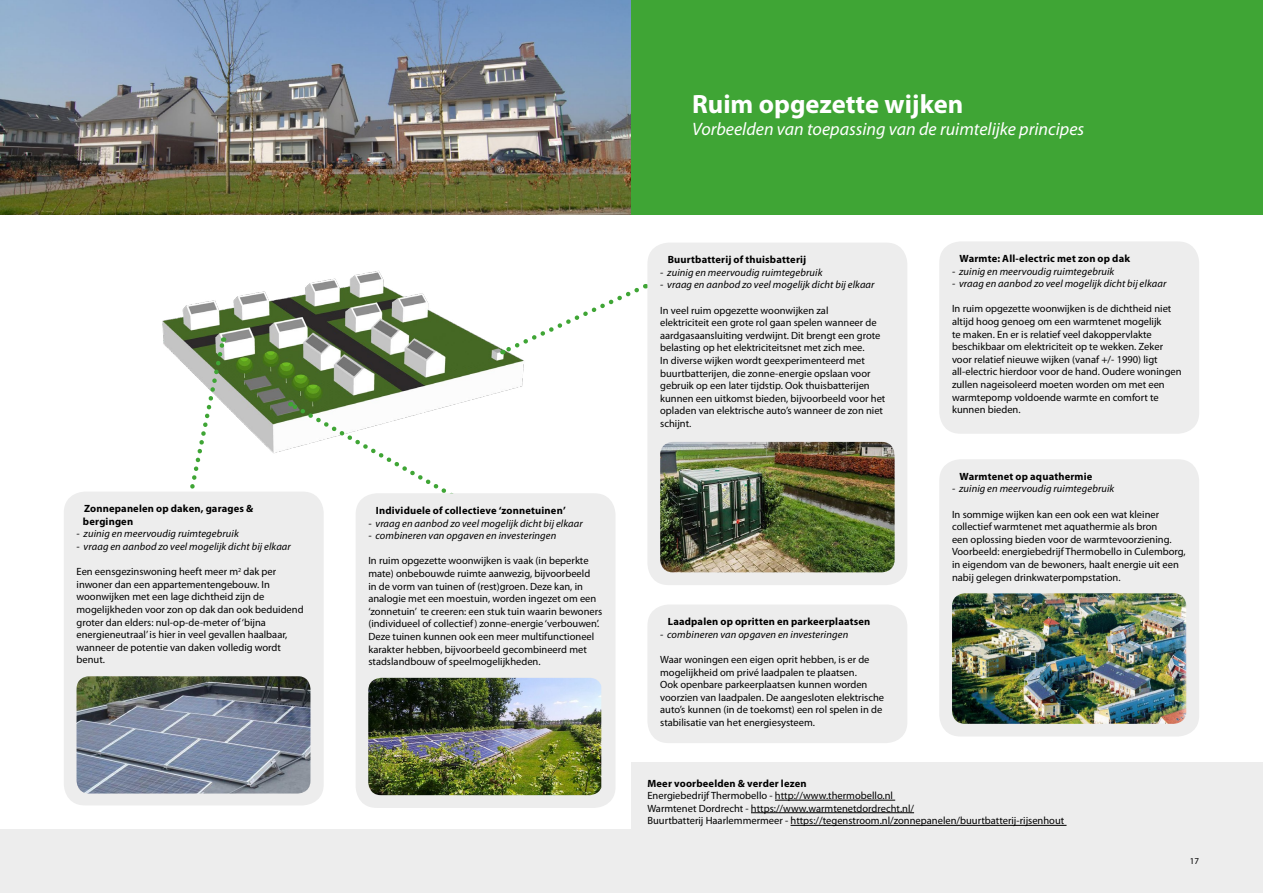
<style>
.page{position:relative;width:1263px;height:893px;background:#fff}
.page>*{position:absolute;margin:0;border:0;box-sizing:border-box;transform-origin:0 0}
.t1{font:700 26.55px "Myriad Pro";color:#fff}
.t2{font:italic 18px "Myriad Pro";color:#fff}
.t3{font:10.5px/12.6px "Myriad Pro";color:#000}
.t4{font:italic 10.5px "Myriad Pro";letter-spacing:.01em;color:#000}
.t5{font:700 10.5px/12.6px "Myriad Pro";letter-spacing:.015em;color:#000}
.t6{font:9px "Myriad Pro";color:#000}
</style>
<div class="page">
<img style="left:127px;top:214px;width:425px;height:239px">
<img style="left:0;top:0;width:631px;height:214px">
<svg style="left:501px;top:284px;width:145px;height:72px"></svg>
<div style="left:631px;top:0;width:632px;height:214px;background:#3fa535"></div>
<div style="left:0;top:829px;width:1263px;height:64px;background:#ededed"></div>
<div style="left:939px;top:241px;width:260px;height:193px;background:#ededed;border-radius:21px"></div>
<div style="left:939px;top:459px;width:260px;height:277px;background:#ededed;border-radius:21px"></div>
<div style="left:647px;top:243px;width:260px;height:342px;background:#ededed;border-radius:21px"></div>
<svg style="left:183px;top:337px;width:45px;height:152px"></svg>
<div style="left:647px;top:604px;width:260px;height:139px;background:#ededed;border-radius:21px"></div>
<svg style="left:288px;top:400px;width:196px;height:110px"></svg>
<img style="left:660px;top:442px;width:235px;height:130px">
<img style="left:952px;top:593px;width:234px;height:131px">
<div style="left:64px;top:492px;width:260px;height:313px;background:#ededed;border-radius:21px"></div>
<div style="left:356px;top:493px;width:259px;height:315px;background:#ededed;border-radius:21px"></div>
<img style="left:77px;top:676px;width:233px;height:117px">
<img style="left:368px;top:678px;width:233px;height:117px">
<div style="left:631px;top:762px;width:632px;height:131px;background:#ededed"></div>
<hr style="left:775px;top:800px;width:120px;height:1px;background:#000">
<hr style="left:751px;top:812px;width:163px;height:1px;background:#000">
<hr style="left:790px;top:825px;width:276px;height:1px;background:#000">
<p class="t5" style="left:83px;top:502px;width:172px">Zonnepanelen op daken, garages &amp; bergingen</p>
<p class="t4" style="left:77px;top:527px;width:164px">- zuinig en meervoudig ruimtegebruik</p>
<p class="t4" style="left:77px;top:540px;width:216px">- vraag en aanbod zo veel mogelijk dicht bij elkaar</p>
<p class="t3" style="left:77px;top:565px;width:229px">Een eensgezinswoning heeft meer m<sup>2</sup> dak per inwoner dan een appartementengebouw. In woonwijken met een lage dichtheid zijn de mogelijkheden voor zon op dak dan ook beduidend groter dan elders: nul-op-de-meter of ‘bijna energieneutraal’ is hier in veel gevallen haalbaar, wanneer de potentie van daken volledig wordt benut.</p>
<h1 class="t1" style="left:692px;top:87px;width:273px">Ruim opgezette wijken</h1>
<h2 class="t2" style="left:692px;top:118px;width:394px">Vorbeelden van toepassing van de ruimtelijke principes</h2>
<p class="t5" style="left:376px;top:504px;width:191px">Individuele of collectieve ‘zonnetuinen’</p>
<p class="t4" style="left:368px;top:516px;width:216px">- vraag en aanbod zo veel mogelijk dicht bij elkaar</p>
<p class="t4" style="left:368px;top:529px;width:190px">- combineren van opgaven en investeringen</p>
<p class="t3" style="left:368px;top:554px;width:236px">In ruim opgezette woonwijken is vaak (in beperkte mate) onbebouwde ruimte aanwezig, bijvoorbeeld<br>in de vorm van tuinen of (rest)groen. Deze kan, in analogie met een moestuin, worden ingezet om een ‘zonnetuin’ te creeren: een stuk tuin waarin bewoners (individueel of collectief) zonne-energie ‘verbouwen’.<br>Deze tuinen kunnen ook een meer multifunctioneel karakter hebben, bijvoorbeeld gecombineerd met stadslandbouw of speelmogelijkheden.</p>
<p class="t5" style="left:668px;top:253px;width:140px">Buurtbatterij of thuisbatterij</p>
<p class="t4" style="left:660px;top:266px;width:164px">- zuinig en meervoudig ruimtegebruik</p>
<p class="t4" style="left:660px;top:278px;width:216px">- vraag en aanbod zo veel mogelijk dicht bij elkaar</p>
<p class="t3" style="left:660px;top:304px;width:227px">In veel ruim opgezette woonwijken zal<br>elektriciteit een grote rol gaan spelen wanneer de aardgasaansluiting verdwijnt. Dit brengt een grote belasting op het elektriciteitsnet met zich mee.<br>In diverse wijken wordt geexperimenteerd met buurtbatterijen, die zonne-energie opslaan voor gebruik op een later tijdstip. Ook thuisbatterijen kunnen een uitkomst bieden, bijvoorbeeld voor het opladen van elektrische auto’s wanneer de zon niet schijnt.</p>
<p class="t5" style="left:668px;top:615px;width:204px">Laadpalen op opritten en parkeerplaatsen</p>
<p class="t4" style="left:660px;top:628px;width:190px">- combineren van opgaven en investeringen</p>
<p class="t3" style="left:660px;top:653px;width:225px">Waar woningen een eigen oprit hebben, is er de mogelijkheid om privé laadpalen te plaatsen.<br>Ook openbare parkeerplaatsen kunnen worden voorzien van laadpalen. De aangesloten elektrische auto’s kunnen (in de toekomst) een rol spelen in de stabilisatie van het energiesysteem.</p>
<p class="t5" style="left:959px;top:252px;width:172px">Warmte: All-electric met zon op dak</p>
<p class="t4" style="left:952px;top:265px;width:164px">- zuinig en meervoudig ruimtegebruik</p>
<p class="t4" style="left:952px;top:277px;width:216px">- vraag en aanbod zo veel mogelijk dicht bij elkaar</p>
<p class="t3" style="left:952px;top:302px;width:231px">In ruim opgezette woonwijken is de dichtheid niet altijd hoog genoeg om een warmtenet mogelijk<br>te maken. En er is relatief veel dakoppervlakte beschikbaar om elektriciteit op te wekken. Zeker voor relatief nieuwe wijken (vanaf +/- 1990) ligt all-electric hierdoor voor de hand. Oudere woningen zullen nageisoleerd moeten worden om met een warmtepomp voldoende warmte en comfort te kunnen bieden.</p>
<p class="t5" style="left:959px;top:470px;width:134px">Warmtenet op aquathermie</p>
<p class="t4" style="left:952px;top:482px;width:164px">- zuinig en meervoudig ruimtegebruik</p>
<p class="t3" style="left:952px;top:508px;width:235px">In sommige wijken kan een ook een wat kleiner collectief warmtenet met aquathermie als bron<br>een oplossing bieden voor de warmtevoorziening.<br>Voorbeeld: energiebedrijf Thermobello in Culemborg, in eigendom van de bewoners, haalt energie uit een nabij gelegen drinkwaterpompstation.</p>
<p class="t5" style="left:647px;top:776px;width:161px">Meer voorbeelden &amp; verder lezen</p>
<p class="t3" style="left:647px;top:789px;width:418px">Energiebedrijf Thermobello - http://www.thermobello.nl<br>Warmtenet Dordrecht - https://www.warmtenetdordrecht.nl/<br>Buurtbatterij Haarlemmermeer - https://tegenstroom.nl/zonnepanelen/buurtbatterij-rijsenhout</p>
<p class="t6" style="left:1190px;top:856px;width:11px">17</p>
</div>
